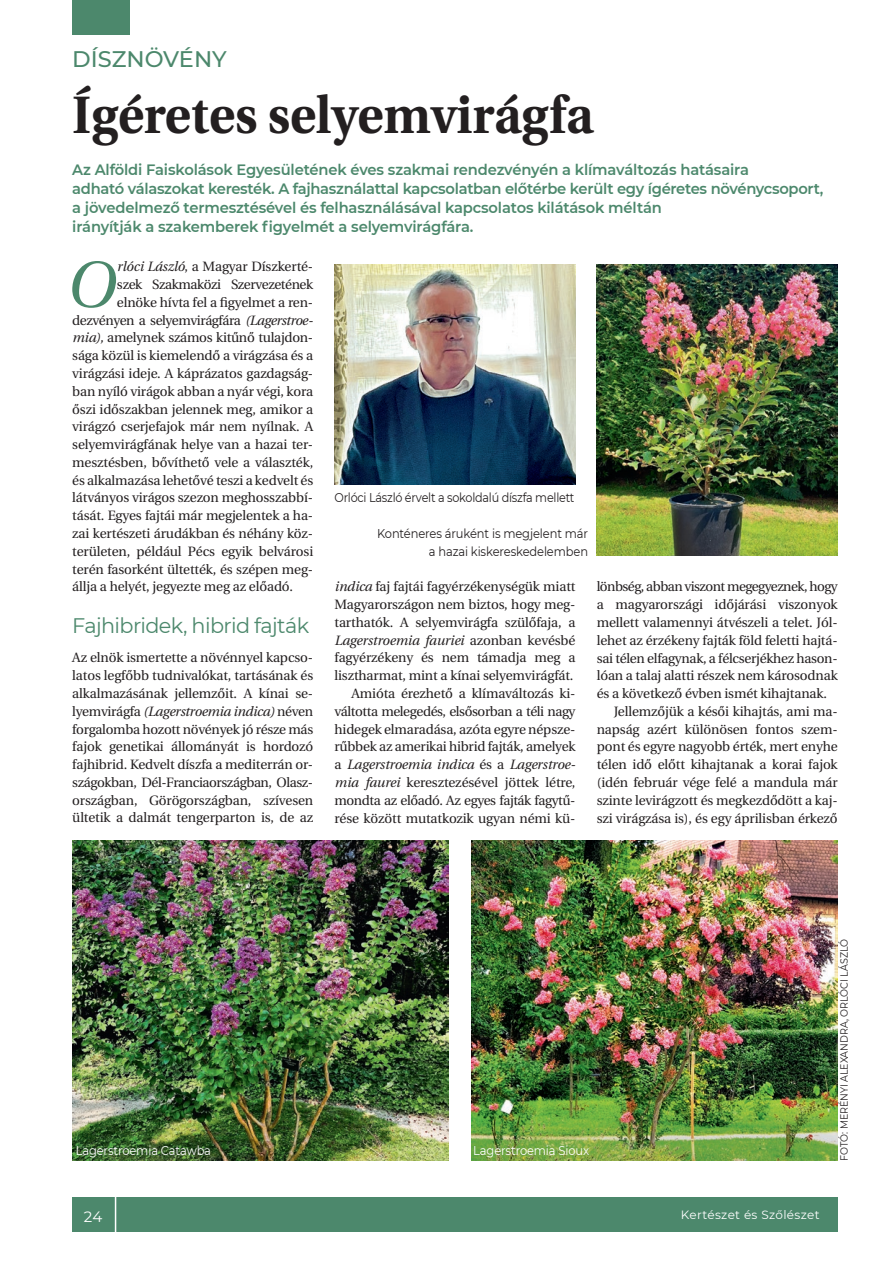
<style>
.page{position:relative;width:893px;height:1263px;background:#fff}
.page>*{position:absolute;margin:0;border:0;box-sizing:border-box;transform-origin:0 0}
.t1{font:italic 64.8px "Heuristica";color:#4c886c}
.t2{font:700 52.5px "Heuristica";color:#231f20;scale:.95 1}
.t3{font:500 22.5px "Montserrat";color:#4c886c}
.t4{font:21px "Montserrat";letter-spacing:-.03em;color:#4c886c}
.t5{font:600 15px/19px "Montserrat";letter-spacing:-.01em;color:#4c886c}
.t6{font:15px "Montserrat";color:#fff}
.t7{font:13.5px/17.9px "Heuristica";letter-spacing:-.01em;color:#231f20}
.t8{font:13.5px "Heuristica";letter-spacing:-.03em;color:#231f20}
.t9{font:13.5px "Heuristica";letter-spacing:-.04em;color:#231f20}
.t10{font:12.75px/17.7px "Montserrat";letter-spacing:-.02em;color:#231f20;text-align:right;scale:.9 1}
.t11{font:12.75px "Montserrat";letter-spacing:-.02em;color:#231f20;scale:.88 1}
.t12{font:12.75px "Montserrat";letter-spacing:-.01em;color:#fff;scale:.9 1}
.t13{font:12px "Montserrat";letter-spacing:.03em;color:#fff}
.t14{font:10.5px "Montserrat";color:#231f20;scale:.9 1}
.s1{font-style:italic}
</style>
<div class="page">
<div style="left:72px;top:1197px;width:766px;height:34px;background:#4c886c"></div>
<hr style="left:115px;top:1188px;width:1px;height:61px;background:#fff">
<div style="left:72px;top:0;width:58px;height:34px;background:#4c886c"></div>
<img style="left:72px;top:840px;width:377px;height:320px">
<img style="left:471px;top:840px;width:367px;height:320px">
<img style="left:597px;top:264px;width:240px;height:292px">
<img style="left:334px;top:264px;width:241px;height:221px">
<h3 class="t3" style="left:72px;top:44px;width:156px">DÍSZNÖVÉNY</h3>
<h2 class="t2" style="left:72px;top:73px;width:550px">Ígéretes selyemvirágfa</h2>
<p class="t5" style="left:72px;top:159px;width:753px">Az Alföldi Faiskolások Egyesületének éves szakmai rendezvényén a klímaváltozás hatásaira<br>adható válaszokat keresték. A fajhasználattal kapcsolatban előtérbe került egy ígéretes növénycsoport, a jövedelmező termesztésével és felhasználásával kapcsolatos kilátások méltán<br>irányítják a szakemberek figyelmét a selyemvirágfára.</p>
<h1 class="t1" style="left:65px;top:235px;width:50px">O</h1>
<p class="t7" style="left:117px;top:258px;width:198px"><span class="s1">rlóci László</span>, a Magyar Díszkerté-</p>
<p class="t8" style="left:117px;top:274px;width:198px">szek Szakmaközi Szervezetének</p>
<p class="t7" style="left:117px;top:293px;width:198px">elnöke hívta fel a figyelmet a ren-</p>
<p class="t8" style="left:72px;top:310px;width:242px">dezvényen a selyemvirágfára <span class="s1">(Lagerstroe-</span></p>
<p class="t7" style="left:72px;top:329px;width:242px"><span class="s1">mia),</span> amelynek számos kitűnő tulajdon-</p>
<p class="t7" style="left:72px;top:347px;width:242px">sága közül is kiemelendő a virágzása és a</p>
<p class="t7" style="left:72px;top:365px;width:242px">virágzási ideje. A káprázatos gazdagság-</p>
<p class="t7" style="left:72px;top:382px;width:242px">ban nyíló virágok abban a nyár végi, kora</p>
<p class="t7" style="left:72px;top:400px;width:242px">őszi időszakban jelennek meg, amikor a</p>
<p class="t7" style="left:72px;top:418px;width:242px">virágzó cserjefajok már nem nyílnak. A</p>
<p class="t7" style="left:72px;top:436px;width:242px">selyemvirágfának helye van a hazai ter-</p>
<p class="t7" style="left:72px;top:453px;width:242px">mesztésben, bővíthető vele a választék,</p>
<p class="t7" style="left:72px;top:471px;width:242px">és alkalmazása lehetővé teszi a kedvelt és</p>
<p class="t7" style="left:72px;top:489px;width:242px">látványos virágos szezon meghosszabbí-</p>
<p class="t7" style="left:72px;top:507px;width:242px">tását. Egyes fajtái már megjelentek a ha-</p>
<p class="t7" style="left:72px;top:525px;width:242px">zai kertészeti árudákban és néhány köz-</p>
<p class="t7" style="left:72px;top:542px;width:242px">területen, például Pécs egyik belvárosi</p>
<p class="t7" style="left:72px;top:560px;width:242px">terén fasorként ültették, és szépen meg-</p>
<p class="t7" style="left:72px;top:578px;width:222px">állja a helyét, jegyezte meg az előadó.</p>
<h3 class="t4" style="left:72px;top:611px;width:238px">Fajhibridek, hibrid fajták</h3>
<p class="t7" style="left:72px;top:649px;width:242px">Az elnök ismertette a növénnyel kapcso&shy;latos legfőbb tudnivalókat, tartásának és alkalmazásának jellemzőit. A kínai se&shy;lyemvirágfa <span class="s1">(Lagerstroemia indica)</span> néven forgalomba hozott növények jó része más fajok genetikai állományát is hordozó fajhibrid. Kedvelt díszfa a mediterrán or&shy;szágokban, Dél-Franciaországban, Olasz&shy;országban, Görögországban, szívesen ültetik a dalmát tengerparton is, de az</p>
<p class="t11" style="left:334px;top:489px;width:274px">Orlóci László érvelt a sokoldalú díszfa mellett</p>
<p class="t10" style="left:377px;top:524px;width:236px">Konténeres áruként is megjelent már a hazai kiskereskedelemben</p>
<p class="t7" style="left:334px;top:578px;width:242px;text-align:right"><span class="s1">indica</span> faj fajtái fagyérzékenységük miatt Magyarországon nem biztos, hogy meg&shy;tarthatók. A selyemvirágfa szülőfaja, a <span class="s1">Lagerstroemia fauriei</span> azonban kevésbé fagyérzékeny és nem támadja meg a lisztharmat, mint a kínai selyemvirágfát.<br>Amióta érezhető a klímaváltozás ki&shy;váltotta melegedés, elsősorban a téli nagy hidegek elmaradása, azóta egyre népsze&shy;rűbbek az amerikai hibrid fajták, amelyek a <span class="s1">Lagerstroemia indica</span> és a <span class="s1">Lagerstroe&shy;mia faurei</span> keresztezésével jöttek létre, mondta az előadó. Az egyes fajták fagytű&shy;rése között mutatkozik ugyan némi kü-</p>
<p class="t9" style="left:597px;top:576px;width:242px">lönbség, abban viszont megegyeznek, hogy</p>
<p class="t7" style="left:597px;top:596px;width:242px">a magyarországi időjárási viszonyok</p>
<p class="t7" style="left:597px;top:614px;width:242px">mellett valamennyi átvészeli a telet. Jól-</p>
<p class="t7" style="left:597px;top:631px;width:242px">lehet az érzékeny fajták föld feletti hajtá-</p>
<p class="t7" style="left:597px;top:649px;width:242px">sai télen elfagynak, a félcserjékhez hason-</p>
<p class="t7" style="left:597px;top:667px;width:242px">lóan a talaj alatti részek nem károsodnak</p>
<p class="t7" style="left:597px;top:685px;width:232px">és a következő évben ismét kihajtanak.</p>
<p class="t7" style="left:614px;top:702px;width:225px">Jellemzőjük a késői kihajtás, ami ma-</p>
<p class="t7" style="left:597px;top:720px;width:242px">napság azért különösen fontos szem-</p>
<p class="t7" style="left:597px;top:738px;width:242px">pont és egyre nagyobb érték, mert enyhe</p>
<p class="t7" style="left:597px;top:756px;width:242px">télen idő előtt kihajtanak a korai fajok</p>
<p class="t7" style="left:597px;top:774px;width:242px">(idén február vége felé a mandula már</p>
<p class="t7" style="left:597px;top:791px;width:242px">szinte levirágzott és megkezdődött a kaj-</p>
<p class="t7" style="left:597px;top:809px;width:242px">szi virágzása is), és egy áprilisban érkező</p>
<p class="t12" style="left:76px;top:1141px;width:152px">Lagerstroemia Catawba</p>
<p class="t12" style="left:473px;top:1141px;width:130px">Lagerstroemia Sioux</p>
<p class="t14" style="left:837px;top:1161px;width:248px;rotate:-90deg">FOTÓ: MERÉNYI ALEXANDRA, ORLÓCI LÁSZLÓ</p>
<p class="t6" style="left:84px;top:1206px;width:20px">24</p>
<p class="t13" style="left:681px;top:1207px;width:140px">Kertészet és Szőlészet</p>
</div>
